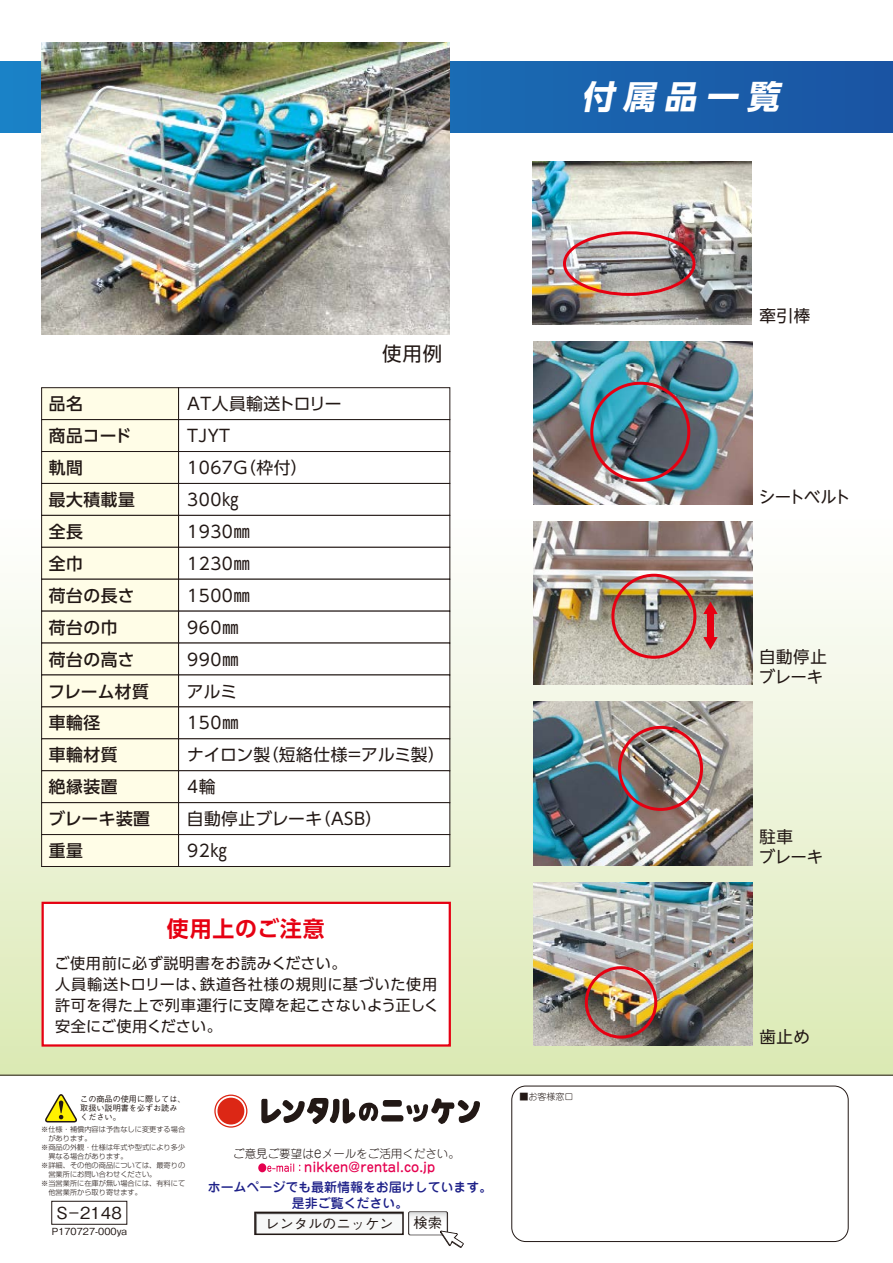
<style>
.page{position:relative;width:893px;height:1263px;background:#fff}
.page>*{position:absolute;margin:0;border:0;box-sizing:border-box;transform-origin:0 0}
.t1{font:italic 700 32.55px "UD Shin Go NT Pro";color:#fff}
.t2{font:700 21.9px "UD Shin Go Pro De";letter-spacing:.04em;color:#e60012}
.t3{font:19.5px "UD Shin Go NT Pro";color:#221815}
.t4{font:16.8px/32px "UD Shin Go Pro";letter-spacing:.03em;color:#221815}
.t5{font:500 16.8px/32px "UD Shin Go Pro";letter-spacing:.03em;color:#221815}
.t6{font:16.5px/19.5px "UD Shin Go NT Pro";letter-spacing:-.025em;color:#221815}
.t7{font:16.5px/19.5px "UD Shin Go NT Pro";color:#221815}
.t8{font:500 16.5px "Gothic BBB Pro";color:#221815}
.t9{font:15.15px/21px "UD Shin Go Pro";letter-spacing:.035em;color:#221815}
.t10{font:500 14.1px "Gothic BBB Pro";color:#221815}
.t11{font:500 12.9px/15.8px "Jun 34 Pro";color:#1d2088;text-align:center}
.t12{font:500 12.9px "Jun 34 Pro";color:#e5004f}
.t13{font:300 11.55px "Jun 101 Pro";color:#221815}
.t14{font:500 9.75px "Gothic BBB Pro";color:#221815}
.t15{font:300 9px "Jun 101 Pro";color:#221815}
.t16{font:500 8.1px/9.3px "Gothic BBB Pro";color:#221815}
.t17{font:300 7.2px/8.9px "Shin Go Pro";color:#221815}
.s1{font-size:14.4px}
</style>
<div class="page">
<svg style="left:0;top:61px;width:893px;height:72px"></svg>
<div style="left:0;top:503px;width:893px;height:572px;background:linear-gradient(to bottom,#fdfdfe,#dbe9b4)"></div>
<hr style="left:0;top:1075px;width:893px;height:1px;background:#221815">
<svg style="left:45px;top:1094px;width:32px;height:29px"></svg>
<div style="left:511px;top:1086px;width:338px;height:156px;border:1px solid #221815;border-radius:14px"></div>
<div style="left:51px;top:1201px;width:76px;height:24px;border:1px solid #221815"></div>
<div style="left:408px;top:1211px;width:40px;height:24px;border:1px solid #221815;border-radius:2px"></div>
<div style="left:409px;top:1211px;width:38px;height:24px;border:1px solid #9b9b9c;border-radius:2px"></div>
<svg style="left:409px;top:1212px;width:55px;height:36px"></svg>
<svg style="left:257px;top:1214px;width:144px;height:18px"></svg>
<div style="left:254px;top:1211px;width:150px;height:24px;border:2px solid #221815"></div>
<div style="left:258px;top:1163px;width:8px;height:9px;background:#e5004f;border-radius:50%"></div>
<svg style="left:267px;top:1163px;width:33px;height:9px"></svg>
<svg style="left:380px;top:1114px;width:24px;height:8px"></svg>
<div style="left:383px;top:1100px;width:19px;height:7px;background:#221815;border-radius:3px"></div>
<div style="left:381px;top:1115px;width:22px;height:6px;background:#221815;border-radius:3px"></div>
<svg style="left:406px;top:1098px;width:74px;height:26px"></svg>
<svg style="left:261px;top:1097px;width:118px;height:27px"></svg>
<svg style="left:213px;top:1093px;width:36px;height:36px"></svg>
<svg style="left:214px;top:1094px;width:33px;height:34px"></svg>
<svg style="left:216px;top:1096px;width:30px;height:30px"></svg>
<div style="left:217px;top:1098px;width:27px;height:26px;background:#dc2715;border-radius:50%"></div>
<div style="left:42px;top:902px;width:409px;height:144px;background:#fff;border:2px solid #e60012"></div>
<img style="left:41px;top:43px;width:408px;height:291px">
<img style="left:533px;top:161px;width:218px;height:163px">
<img style="left:533px;top:341px;width:220px;height:164px">
<img style="left:533px;top:522px;width:219px;height:163px">
<img style="left:533px;top:702px;width:219px;height:163px">
<img style="left:533px;top:882px;width:220px;height:163px">
<div style="left:563px;top:231px;width:132px;height:65px;border:3px solid #e60012;border-radius:50%"></div>
<div style="left:590px;top:382px;width:100px;height:100px;border:3px solid #e60012;border-radius:50%"></div>
<div style="left:611px;top:574px;width:85px;height:85px;border:3px solid #e60012;border-radius:50%"></div>
<div style="left:618px;top:726px;width:85px;height:85px;border:3px solid #e60012;border-radius:50%"></div>
<div style="left:585px;top:966px;width:72px;height:72px;border:3px solid #e60012;border-radius:50%"></div>
<div style="left:707px;top:613px;width:7px;height:27px;background:#e60012"></div>
<svg style="left:703px;top:601px;width:15px;height:13px"></svg>
<svg style="left:703px;top:637px;width:15px;height:12px"></svg>
<div style="left:178px;top:387px;width:272px;height:33px;background:#fff;border:1px solid #221815"></div>
<div style="left:178px;top:419px;width:272px;height:33px;background:#fff;border:1px solid #221815"></div>
<div style="left:178px;top:451px;width:272px;height:33px;background:#fff;border:1px solid #221815"></div>
<div style="left:178px;top:483px;width:272px;height:33px;background:#fff;border:1px solid #221815"></div>
<div style="left:178px;top:515px;width:272px;height:33px;background:#fff;border:1px solid #221815"></div>
<div style="left:178px;top:547px;width:272px;height:33px;background:#fff;border:1px solid #221815"></div>
<div style="left:178px;top:579px;width:272px;height:32px;background:#fff;border:1px solid #221815"></div>
<div style="left:178px;top:611px;width:272px;height:32px;background:#fff"></div>
<div style="left:178px;top:643px;width:272px;height:32px;background:#fff;border:1px solid #221815"></div>
<div style="left:178px;top:675px;width:272px;height:32px;background:#fff"></div>
<div style="left:178px;top:706px;width:272px;height:33px;background:#fff;border:1px solid #221815"></div>
<div style="left:178px;top:738px;width:272px;height:33px;background:#fff;border:1px solid #221815"></div>
<div style="left:178px;top:770px;width:272px;height:33px;background:#fff;border:1px solid #221815"></div>
<div style="left:178px;top:802px;width:272px;height:33px;background:#fff;border:1px solid #221815"></div>
<div style="left:41px;top:387px;width:138px;height:33px;background:#fffde7;border:1px solid #221815"></div>
<div style="left:41px;top:419px;width:138px;height:33px;background:#fffde7;border:1px solid #221815"></div>
<div style="left:41px;top:451px;width:138px;height:33px;background:#fffde7;border:1px solid #221815"></div>
<div style="left:41px;top:483px;width:138px;height:33px;background:#fffde7;border:1px solid #221815"></div>
<div style="left:41px;top:515px;width:138px;height:33px;background:#fffde7;border:1px solid #221815"></div>
<div style="left:41px;top:547px;width:138px;height:33px;background:#fffde7;border:1px solid #221815"></div>
<div style="left:41px;top:579px;width:138px;height:32px;background:#fffde7;border:1px solid #221815"></div>
<div style="left:41px;top:611px;width:138px;height:32px;background:#fffde7"></div>
<div style="left:41px;top:643px;width:138px;height:32px;background:#fffde7;border:1px solid #221815"></div>
<div style="left:41px;top:675px;width:138px;height:32px;background:#fffde7"></div>
<div style="left:41px;top:706px;width:138px;height:33px;background:#fffde7;border:1px solid #221815"></div>
<div style="left:41px;top:738px;width:138px;height:33px;background:#fffde7;border:1px solid #221815"></div>
<div style="left:41px;top:770px;width:138px;height:33px;background:#fffde7;border:1px solid #221815"></div>
<div style="left:41px;top:802px;width:138px;height:33px;background:#fffde7;border:1px solid #221815"></div>
<div style="left:178px;top:834px;width:272px;height:33px;background:#fff;border:1px solid #221815"></div>
<div style="left:41px;top:834px;width:138px;height:33px;background:#fffde7;border:1px solid #221815"></div>
<h1 class="t1" style="left:581px;top:70px;width:208px">付属品一覧</h1>
<h3 class="t3" style="left:382px;top:338px;width:61px">使用例</h3>
<h3 class="t5" style="left:48px;top:387px;width:103px">品名<br>商品コード軌間<br>最大積載量全長<br>全巾<br>荷台の長さ荷台の巾<br>荷台の高さフレーム材質車輪径<br>車輪材質<br>絶縁装置<br>ブレーキ装置重量</h3>
<h3 class="t4" style="left:185px;top:387px;width:261px">ＡＴ人員輸送トロリー<br>TJYT<br>1067G（枠付）<br>300㎏<br>1930㎜<br>1230㎜<br>1500㎜<br>960㎜<br>990㎜<br>アルミ<br>150㎜<br>ナイロン製（短絡仕様＝アルミ製）<br>4輪<br>自動停止ブレーキ（ASB）<br>92㎏</h3>
<h2 class="t2" style="left:167px;top:911px;width:159px">使用上のご注意</h2>
<h3 class="t9" style="left:54px;top:952px;width:386px">ご使用前に必ず説明書をお読みください。<br>人員輸送トロリーは、鉄道各社様の規則に基づいた使用許可を得た上で列車運行に支障を起こさないよう正しく安全にご使用ください。</h3>
<p class="t16" style="left:80px;top:1093px;width:107px">この商品の使用に際しては、取扱い説明書を必ずお読みください。</p>
<p class="t17" style="left:41px;top:1124px;width:146px">※仕様・補償内容は予告なしに変更する場合　があります。<br>※商品の外観・仕様は年式や型式により多少　異なる場合があります。<br>※詳細、その他の商品については、最寄りの　営業所にお問い合わせください。<br>※当営業所に在庫が無い場合には、有料にて　他営業所から取り寄せます。</p>
<h3 class="t8" style="left:56px;top:1199px;width:67px">S－2148</h3>
<h3 class="t14" style="left:52px;top:1223px;width:77px">P170727-000ya</h3>
<h3 class="t13" style="left:233px;top:1145px;width:228px">ご意見ご要望は<span class="s1">e</span>メールをご活用ください。</h3>
<h3 class="t12" style="left:304px;top:1156px;width:133px">nikken@rental.co.jp</h3>
<h3 class="t11" style="left:208px;top:1178px;width:286px">ホームページでも最新情報をお届けしています。是非ご覧ください。</h3>
<h3 class="t10" style="left:265px;top:1212px;width:130px">レンタルのニッケン</h3>
<h3 class="t10" style="left:414px;top:1212px;width:30px">検索</h3>
<p class="t15" style="left:520px;top:1089px;width:55px">■お客様窓口</p>
<h3 class="t6" style="left:759px;top:306px;width:52px">牽引棒</h3>
<h3 class="t6" style="left:759px;top:486px;width:94px">シートベルト</h3>
<h3 class="t7" style="left:759px;top:647px;width:69px">自動停止ブレーキ</h3>
<h3 class="t6" style="left:759px;top:827px;width:66px">駐車<br>ブレーキ</h3>
<h3 class="t6" style="left:759px;top:1026px;width:52px">歯止め</h3>
</div>
